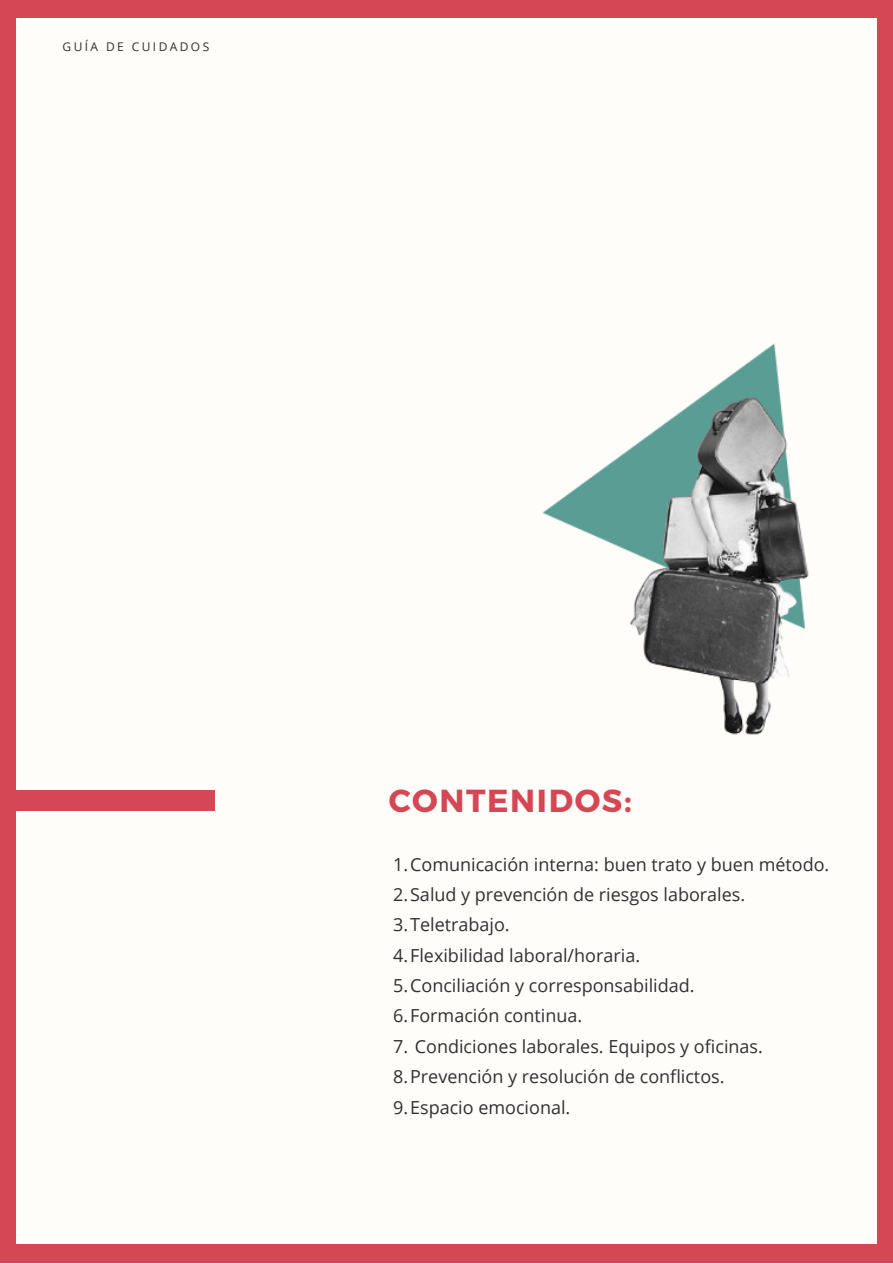
<style>
.page{position:relative;width:893px;height:1264px;background:#fff}
.page>*{position:absolute;margin:0;border:0;box-sizing:border-box;transform-origin:0 0}
.t1{font:700 31.8px "Montserrat";letter-spacing:.05em;color:#d54755}
.t2{font:18px "Open Sans";color:#303030}
.t3{font:12px "Open Sans";letter-spacing:.2em;color:#303030}
</style>
<div class="page">
<div style="left:0;top:0;width:892px;height:1262px;background:#d54755"></div>
<div style="left:17px;top:18px;width:859px;height:1226px;background:#fffdfa"></div>
<div style="left:0;top:790px;width:215px;height:20px;background:#d54755"></div>
<img style="left:542px;top:343px;width:267px;height:392px">
<p class="t3" style="left:63px;top:38px;width:148px">GUÍA DE CUIDADOS</p>
<p class="t1" style="left:388px;top:779px;width:244px">CONTENIDOS:</p>
<p class="t2" style="left:393px;top:851px;width:437px">1.Comunicación interna: buen trato y buen método.</p>
<p class="t2" style="left:393px;top:881px;width:353px">2.Salud y prevención de riesgos laborales.</p>
<p class="t2" style="left:393px;top:912px;width:118px">3.Teletrabajo.</p>
<p class="t2" style="left:393px;top:942px;width:248px">4.Flexibilidad laboral/horaria.</p>
<p class="t2" style="left:393px;top:972px;width:303px">5.Conciliación y corresponsabilidad.</p>
<p class="t2" style="left:393px;top:1003px;width:190px">6.Formación continua.</p>
<p class="t2" style="left:393px;top:1033px;width:371px">7. Condiciones laborales. Equipos y oficinas.</p>
<p class="t2" style="left:393px;top:1063px;width:333px">8.Prevención y resolución de conflictos.</p>
<p class="t2" style="left:393px;top:1094px;width:179px">9.Espacio emocional.</p>
</div>
